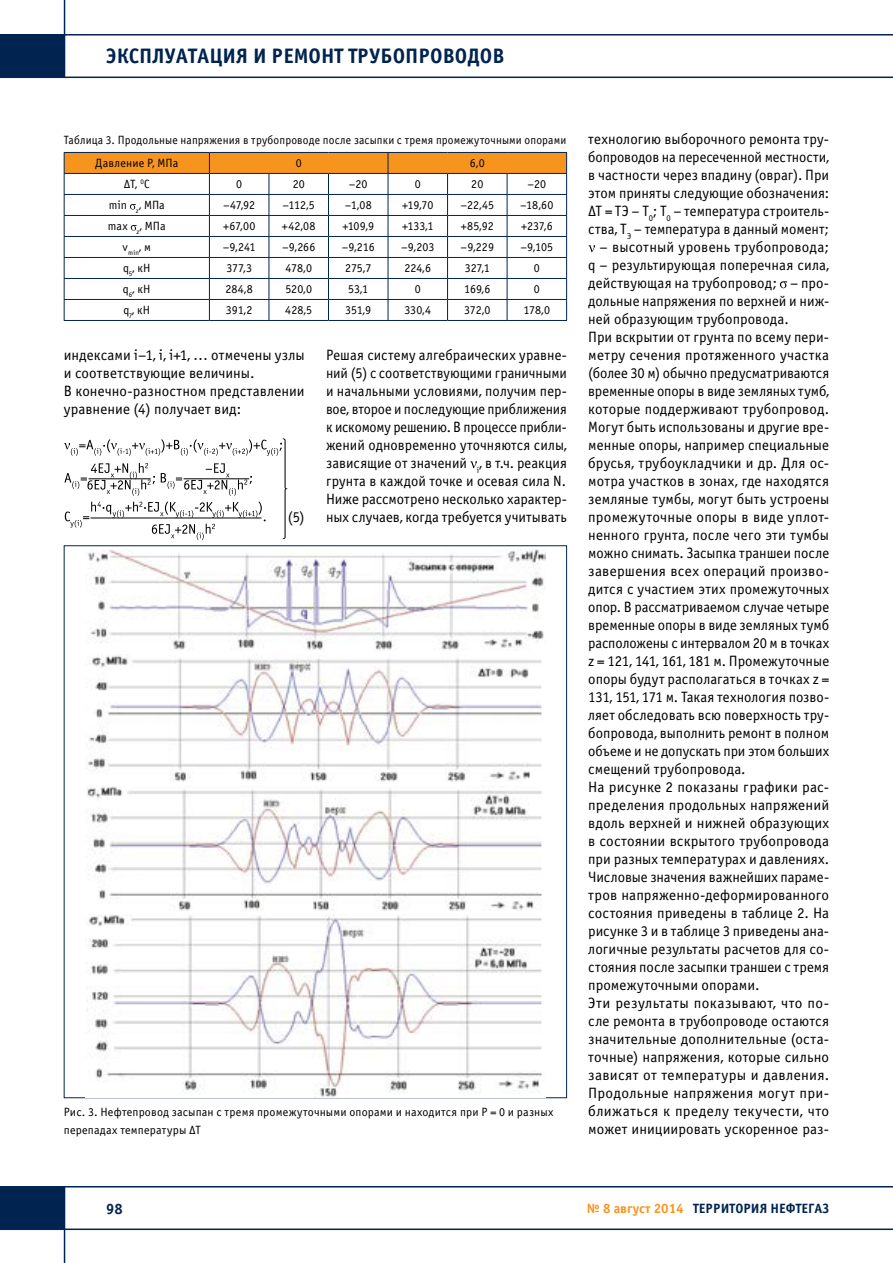
<style>
.page{position:relative;width:893px;height:1263px;background:#fff}
.page>*{position:absolute;margin:0;border:0;box-sizing:border-box;transform-origin:0 0}
.t1{font:700 21px "Officina Sans C";color:#00234f}
.t2{font:15px/18px "Officina Sans C";letter-spacing:.005em;color:#000}
.t3{font:700 15px "Officina Sans C";color:#00234f}
.t4{font:700 13.5px "Officina Sans C";color:#00234f}
.t5{font:12px/18px "Officina Sans C";letter-spacing:.01em;color:#000}
.t6{font:12px/23.4px "Officina Sans C";letter-spacing:.01em;color:#000;scale:.96 1}
.s1{color:#f7941e}
</style>
<div class="page">
<hr style="left:0;top:77px;width:893px;height:1px;background:#00234f">
<hr style="left:64px;top:0;width:1px;height:77px;background:#00234f">
<hr style="left:0;top:34px;width:893px;height:2px;background:#00234f">
<div style="left:0;top:35px;width:64px;height:42px;background:#00234f"></div>
<hr style="left:0;top:1186px;width:893px;height:1px;background:#00234f">
<hr style="left:64px;top:1186px;width:1px;height:77px;background:#00234f">
<hr style="left:0;top:1228px;width:893px;height:2px;background:#00234f">
<div style="left:0;top:1187px;width:64px;height:42px;background:#00234f"></div>
<svg style="left:64px;top:438px;width:223px;height:102px"></svg>
<hr style="left:89px;top:478px;width:62px;height:1px;background:#000">
<hr style="left:91px;top:518px;width:170px;height:1px;background:#000">
<hr style="left:184px;top:478px;width:65px;height:1px;background:#000">
<svg style="left:470px;top:461px;width:7px;height:7px"></svg>
<svg style="left:588px;top:245px;width:7px;height:7px"></svg>
<svg style="left:780px;top:281px;width:7px;height:7px"></svg>
<hr style="left:64px;top:320px;width:145px;height:1px;background:#00234f">
<hr style="left:209px;top:320px;width:60px;height:1px;background:#00234f">
<hr style="left:269px;top:320px;width:59px;height:1px;background:#00234f">
<hr style="left:328px;top:320px;width:60px;height:1px;background:#00234f">
<hr style="left:388px;top:320px;width:60px;height:1px;background:#00234f">
<hr style="left:448px;top:320px;width:59px;height:1px;background:#00234f">
<hr style="left:507px;top:320px;width:60px;height:1px;background:#00234f">
<svg style="left:64px;top:152px;width:503px;height:168px"></svg>
<img style="left:88px;top:549px;width:457px;height:101px">
<img style="left:88px;top:655px;width:454px;height:126px">
<img style="left:87px;top:786px;width:455px;height:124px">
<img style="left:87px;top:915px;width:455px;height:182px">
<h1 class="t1" style="left:106px;top:44px;width:400px">ЭКСПЛУАТАЦИЯ И РЕМОНТ ТРУБОПРОВОДОВ</h1>
<p class="t6" style="left:95px;top:129px;width:492px;text-indent:-32px">Таблица 3. Продольные напряжения в трубопроводе после засыпки с тремя промежуточными опорами<br>Давление Р, МПа</p>
<p class="t5" style="left:296px;top:155px;width:7px">0</p>
<p class="t5" style="left:470px;top:155px;width:16px">6,0</p>
<p class="t5" style="left:124px;top:176px;width:27px">ΔT, <sup>0</sup>С</p>
<p class="t5" style="left:236px;top:176px;width:7px">0</p>
<p class="t5" style="left:293px;top:176px;width:14px">20</p>
<p class="t5" style="left:349px;top:176px;width:20px">–20</p>
<p class="t5" style="left:415px;top:176px;width:7px">0</p>
<p class="t5" style="left:471px;top:176px;width:14px">20</p>
<p class="t5" style="left:527px;top:176px;width:20px">–20</p>
<p class="t5" style="left:109px;top:197px;width:58px">min <sub>z</sub>, МПа</p>
<p class="t5" style="left:223px;top:197px;width:34px">–47,92</p>
<p class="t5" style="left:283px;top:197px;width:34px">–112,5</p>
<p class="t5" style="left:345px;top:197px;width:29px">–1,08</p>
<p class="t5" style="left:402px;top:197px;width:33px">+19,70</p>
<p class="t5" style="left:461px;top:197px;width:35px">–22,45</p>
<p class="t5" style="left:520px;top:197px;width:35px">–18,60</p>
<p class="t5" style="left:108px;top:218px;width:59px">max <sub>z</sub>, МПа</p>
<p class="t5" style="left:223px;top:218px;width:34px">+67,00</p>
<p class="t5" style="left:282px;top:218px;width:35px">+42,08</p>
<p class="t5" style="left:342px;top:218px;width:33px">+109,9</p>
<p class="t5" style="left:402px;top:218px;width:33px">+133,1</p>
<p class="t5" style="left:461px;top:218px;width:34px">+85,92</p>
<p class="t5" style="left:521px;top:218px;width:33px">+237,6</p>
<p class="t5" style="left:122px;top:239px;width:30px">v<sub>min</sub>, м</p>
<p class="t5" style="left:223px;top:239px;width:34px">–9,241</p>
<p class="t5" style="left:282px;top:239px;width:35px">–9,266</p>
<p class="t5" style="left:342px;top:239px;width:35px">–9,216</p>
<p class="t5" style="left:401px;top:239px;width:35px">–9,203</p>
<p class="t5" style="left:461px;top:239px;width:35px">–9,229</p>
<p class="t5" style="left:520px;top:239px;width:34px">–9,105</p>
<p class="t5" style="left:123px;top:260px;width:29px">q<sub>5</sub>, кН</p>
<p class="t5" style="left:226px;top:260px;width:27px">377,3</p>
<p class="t5" style="left:285px;top:260px;width:28px">478,0</p>
<p class="t5" style="left:345px;top:260px;width:28px">275,7</p>
<p class="t5" style="left:404px;top:260px;width:28px">224,6</p>
<p class="t5" style="left:465px;top:260px;width:27px">327,1</p>
<p class="t5" style="left:534px;top:260px;width:7px">0</p>
<p class="t5" style="left:123px;top:281px;width:29px">q<sub>6</sub>, кН</p>
<p class="t5" style="left:225px;top:281px;width:29px">284,8</p>
<p class="t5" style="left:285px;top:281px;width:28px">520,0</p>
<p class="t5" style="left:348px;top:281px;width:22px">53,1</p>
<p class="t5" style="left:415px;top:281px;width:7px">0</p>
<p class="t5" style="left:464px;top:281px;width:28px">169,6</p>
<p class="t5" style="left:534px;top:281px;width:7px">0</p>
<p class="t5" style="left:123px;top:302px;width:28px">q<sub>7</sub>, кН</p>
<p class="t5" style="left:226px;top:302px;width:28px">391,2</p>
<p class="t5" style="left:285px;top:302px;width:29px">428,5</p>
<p class="t5" style="left:345px;top:302px;width:27px">351,9</p>
<p class="t5" style="left:404px;top:302px;width:28px">330,4</p>
<p class="t5" style="left:464px;top:302px;width:28px">372,0</p>
<p class="t5" style="left:524px;top:302px;width:28px">178,0</p>
<p class="t2" style="left:64px;top:346px;width:242px">индексами i–1, i, i+1, … отмечены узлы и соответствующие величины.<br>В конечно-разностном представлении уравнение (4) получает вид:</p>
<p class="t2" style="left:288px;top:508px;width:18px">(5)</p>
<p class="t2" style="left:326px;top:346px;width:242px;text-align:justify">Решая систему алгебраических уравне&shy;ний (5) с соответствующими граничными и начальными условиями, получим пер&shy;вое, второе и последующие приближения к искомому решению. В процессе прибли&shy;жений одновременно уточняются силы, зависящие от значений <sub>i</sub>, в т.ч. реакция грунта в каждой точке и осевая сила N.<br>Ниже рассмотрено несколько характер&shy;ных случаев, когда требуется учитывать</p>
<p class="t5" style="left:64px;top:1103px;width:491px">Рис. 3. Нефтепровод засыпан с тремя промежуточными опорами и находится при Р = 0 и разных перепадах температуры ΔТ</p>
<p class="t2" style="left:588px;top:130px;width:242px;text-align:justify">технологию выборочного ремонта тру&shy;бопроводов на пересеченной местности, в частности через впадину (овраг). При этом приняты следующие обозначения:<br>ΔТ = ТЭ – Т<sub>0</sub>; Т<sub>0</sub> – температура строитель&shy;ства, Т<sub>Э</sub> – температура в данный момент;</p>
<p class="t2" style="left:588px;top:238px;width:242px;text-indent:11px">– высотный уровень трубопровода; q – результирующая поперечная сила, действующая на трубопровод; – про&shy;дольные напряжения по верхней и ниж&shy;ней образующим трубопровода.<br>При вскрытии от грунта по всему пери&shy;метру сечения протяженного участка (более 30 м) обычно предусматриваются временные опоры в виде земляных тумб, которые поддерживают трубопровод.<br>Могут быть использованы и другие вре&shy;менные опоры, например специальные брусья, трубоукладчики и др. Для ос&shy;мотра участков в зонах, где находятся земляные тумбы, могут быть устроены промежуточные опоры в виде уплот&shy;ненного грунта, после чего эти тумбы можно снимать. Засыпка траншеи после завершения всех операций произво&shy;дится с участием этих промежуточных опор. В рассматриваемом случае четыре временные опоры в виде земляных тумб расположены с интервалом 20 м в точках z = 121, 141, 161, 181 м. Промежуточные опоры будут располагаться в точках z = 131, 151, 171 м. Такая технология позво&shy;ляет обследовать всю поверхность тру&shy;бопровода, выполнить ремонт в полном объеме и не допускать при этом больших смещений трубопровода.<br>На рисунке 2 показаны графики рас&shy;пределения продольных напряжений вдоль верхней и нижней образующих в состоянии вскрытого трубопровода при разных температурах и давлениях.<br>Числовые значения важнейших параме&shy;тров напряженно-деформированного состояния приведены в таблице 2. На рисунке 3 и в таблице 3 приведены ана&shy;логичные результаты расчетов для со&shy;стояния после засыпки траншеи с тремя промежуточными опорами.<br>Эти результаты показывают, что по&shy;сле ремонта в трубопроводе остаются значительные дополнительные (оста&shy;точные) напряжения, которые сильно зависят от температуры и давления.<br>Продольные напряжения могут при&shy;ближаться к пределу текучести, что может инициировать ускоренное раз-</p>
<p class="t3" style="left:106px;top:1200px;width:18px">98</p>
<p class="t4" style="left:587px;top:1201px;width:244px"><span class="s1">№ 8 август 2014</span> ТЕРРИТОРИЯ НЕФТЕГАЗ</p>
</div>
